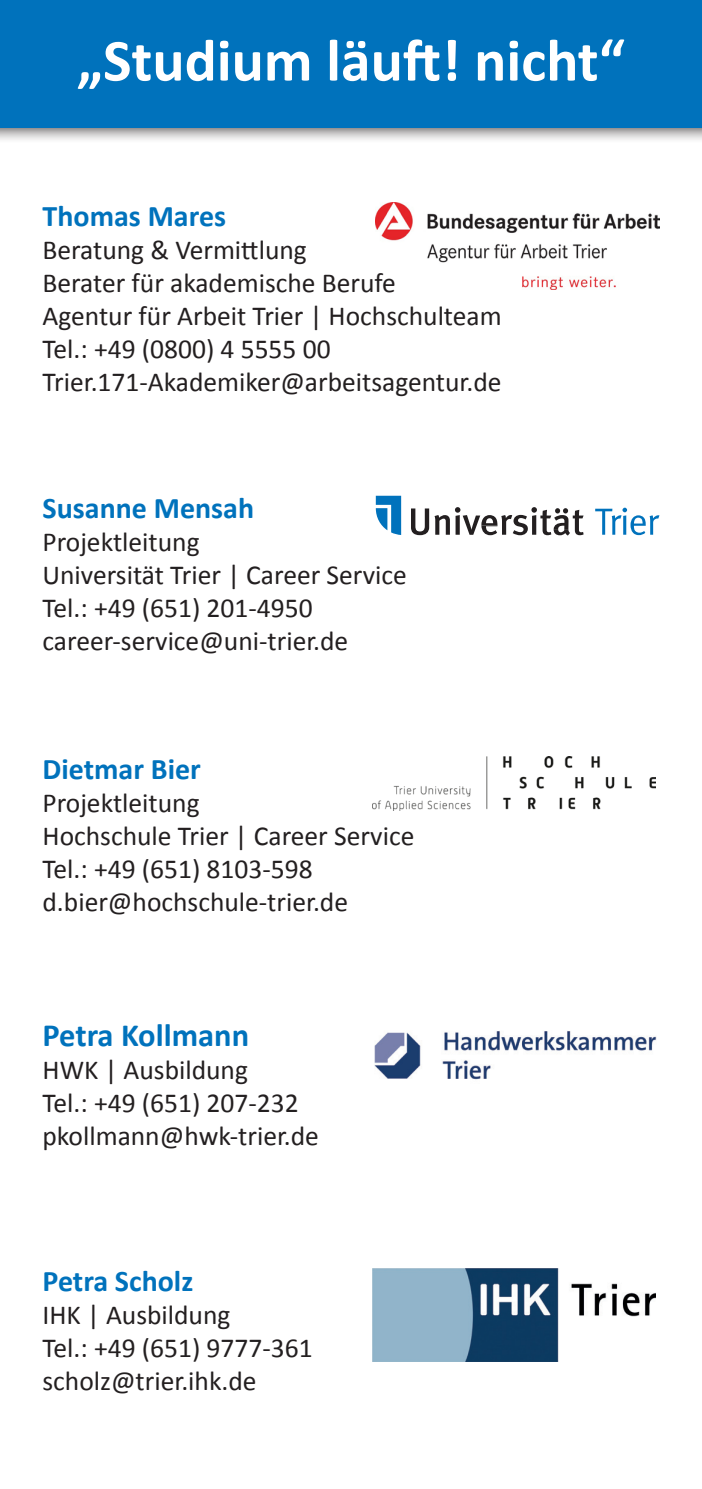
<style>
.page{position:relative;width:702px;height:1489px;background:#fff}
.page>*{position:absolute;margin:0;border:0;box-sizing:border-box;transform-origin:0 0}
.t1{font:700 60px "Calibri";color:#fff}
.t2{font:700 32.5px "Calibri";color:#0072bc}
.t3{font:700 30px "Calibri";color:#0072bc}
.t4{font:27.5px "Calibri";color:#231f20}
</style>
<div class="page">
<div style="left:0;top:0;width:702px;height:144px;background:#231f20;opacity:.75"></div>
<div style="left:0;top:0;width:702px;height:128px;background:#0072bc"></div>
<img style="left:376px;top:203px;width:283px;height:87px">
<img style="left:372px;top:1268px;width:284px;height:93px">
<img style="left:372px;top:756px;width:284px;height:54px">
<svg style="left:411px;top:507px;width:172px;height:28px"></svg>
<svg style="left:595px;top:507px;width:64px;height:28px"></svg>
<svg style="left:376px;top:495px;width:25px;height:40px"></svg>
<img style="left:374px;top:1030px;width:282px;height:50px">
<p class="t1" style="left:77px;top:22px;width:549px">„Studium läuft! nicht“</p>
<p class="t3" style="left:43px;top:197px;width:185px">Thomas Mares</p>
<p class="t4" style="left:43px;top:233px;width:266px">Beratung &amp; Vermittlung</p>
<p class="t4" style="left:43px;top:266px;width:355px">Berater für akademische Berufe</p>
<p class="t4" style="left:43px;top:299px;width:461px">Agentur für Arbeit Trier | Hochschulteam</p>
<p class="t4" style="left:43px;top:332px;width:289px">Tel.: +49 (0800) 4 5555 00</p>
<p class="t4" style="left:43px;top:365px;width:460px">Trier.171-Akademiker@arbeitsagentur.de</p>
<p class="t3" style="left:43px;top:489px;width:213px">Susanne Mensah</p>
<p class="t4" style="left:43px;top:524px;width:159px">Projektleitung</p>
<p class="t4" style="left:43px;top:557px;width:366px">Universität Trier | Career Service</p>
<p class="t4" style="left:43px;top:590px;width:271px">Tel.: +49 (651) 201-4950</p>
<p class="t4" style="left:43px;top:623px;width:307px">career-service@uni-trier.de</p>
<p class="t3" style="left:43px;top:750px;width:160px">Dietmar Bier</p>
<p class="t4" style="left:43px;top:785px;width:159px">Projektleitung</p>
<p class="t4" style="left:43px;top:818px;width:373px">Hochschule Trier | Career Service</p>
<p class="t4" style="left:43px;top:851px;width:271px">Tel.: +49 (651) 8103-598</p>
<p class="t4" style="left:43px;top:884px;width:307px">d.bier@hochschule-trier.de</p>
<p class="t2" style="left:43px;top:1014px;width:208px">Petra Kollmann</p>
<p class="t4" style="left:43px;top:1052px;width:207px">HWK | Ausbildung</p>
<p class="t4" style="left:43px;top:1085px;width:258px">Tel.: +49 (651) 207-232</p>
<p class="t4" style="left:43px;top:1118px;width:278px">pkollmann@hwk-trier.de</p>
<p class="t3" style="left:43px;top:1262px;width:152px">Petra Scholz</p>
<p class="t4" style="left:43px;top:1297px;width:189px">IHK | Ausbildung</p>
<p class="t4" style="left:43px;top:1330px;width:271px">Tel.: +49 (651) 9777-361</p>
<p class="t4" style="left:43px;top:1363px;width:215px">scholz@trier.ihk.de</p>
</div>
